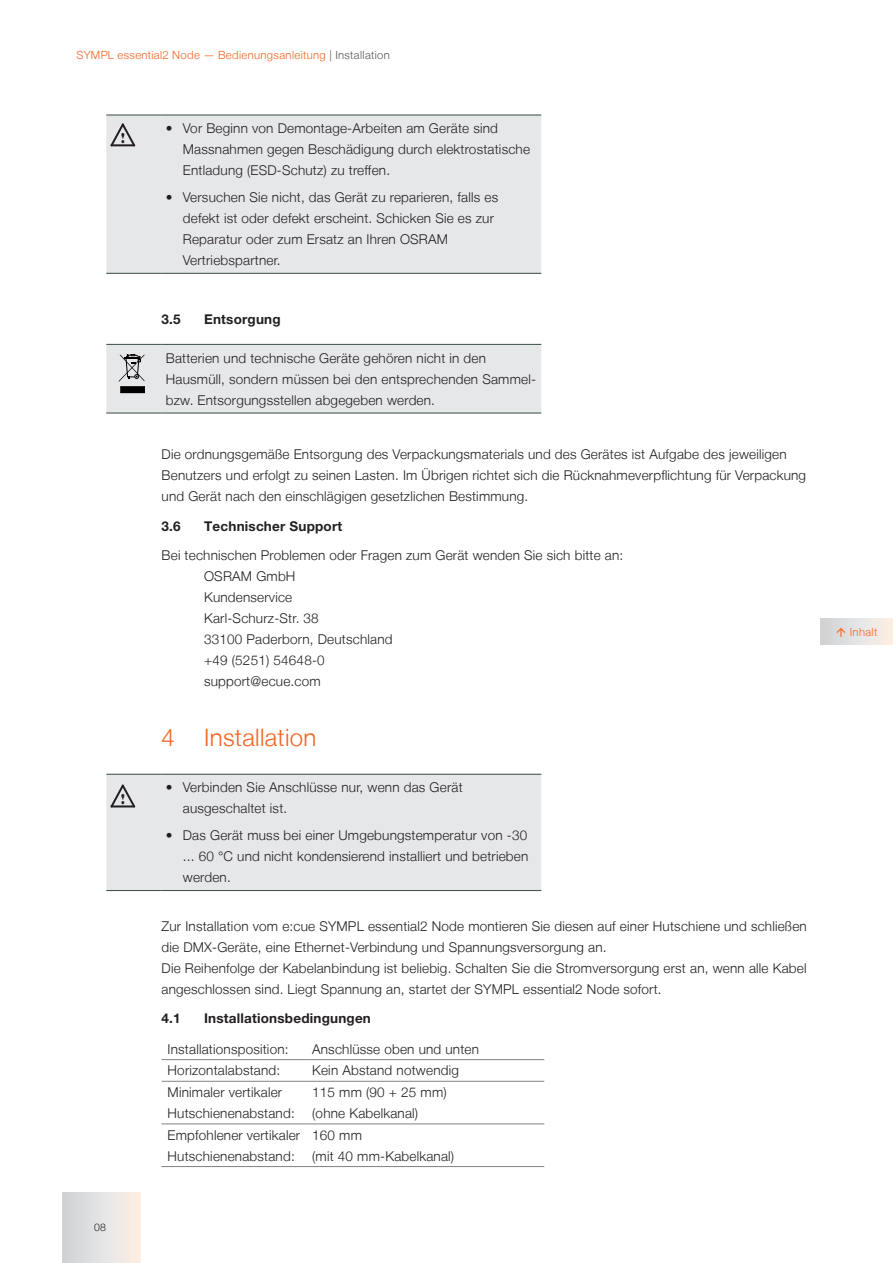
<style>
.page{position:relative;width:893px;height:1263px;background:#fff}
.page>*{position:absolute;margin:0;border:0;box-sizing:border-box;transform-origin:0 0}
.t1{font:300 24px "Helvetica Neue LT";letter-spacing:.015em;color:#f36421}
.t2{font:14.7px "Broadway";color:#231f20;scale:.66 1}
.Text__Introductions{font:300 13.5px/21px "Helvetica Neue LT";letter-spacing:.015em;color:#231f20}
.Text_Table_DE{font:300 13.5px/21px "Helvetica Neue LT";letter-spacing:.015em;color:#231f20}
.Text_LeftIndent_DE{font:300 13.5px/21px "Helvetica Neue LT";letter-spacing:.015em;color:#231f20}
.t3{font:700 13.5px "Helvetica Neue LT Pro";letter-spacing:.015em;color:#231f20}
.t4{font:300 11.25px "Helvetica Neue LT";letter-spacing:.035em;color:#f36421}
.t5{font:300 10.5px "Helvetica Neue LT";color:#231f20}
.s1{color:#57585a}
</style>
<div class="page">
<div style="left:63px;top:1192px;width:77px;height:71px;background:linear-gradient(to right,#cfd4d9,#fcf2e9)"></div>
<div style="left:821px;top:619px;width:72px;height:25px;background:linear-gradient(to right,#cfd4da,#fbf1e9)"></div>
<hr style="left:162px;top:1059px;width:144px;height:1px;background:#808285">
<hr style="left:306px;top:1059px;width:238px;height:1px;background:#808285">
<hr style="left:162px;top:1081px;width:144px;height:1px;background:#808285">
<hr style="left:306px;top:1081px;width:238px;height:1px;background:#808285">
<hr style="left:162px;top:1124px;width:144px;height:1px;background:#808285">
<hr style="left:306px;top:1124px;width:238px;height:1px;background:#808285">
<hr style="left:162px;top:1166px;width:144px;height:1px;background:#808285">
<hr style="left:306px;top:1166px;width:238px;height:1px;background:#808285">
<div style="left:106px;top:116px;width:435px;height:157px;background:#e6e7e9"></div>
<hr style="left:162px;top:273px;width:379px;height:1px;background:#374c41">
<hr style="left:106px;top:273px;width:56px;height:1px;background:#374c41">
<hr style="left:162px;top:115px;width:379px;height:1px;background:#374c41">
<hr style="left:106px;top:115px;width:56px;height:1px;background:#374c41">
<svg style="left:111px;top:123px;width:24px;height:23px"></svg>
<hr style="left:106px;top:413px;width:56px;height:1px;background:#374c41">
<hr style="left:162px;top:413px;width:379px;height:1px;background:#374c41">
<div style="left:106px;top:344px;width:435px;height:69px;background:#e6e7e9"></div>
<div style="left:106px;top:775px;width:435px;height:115px;background:#e6e7e9"></div>
<hr style="left:162px;top:890px;width:379px;height:1px;background:#374c41">
<hr style="left:106px;top:774px;width:56px;height:1px;background:#374c41">
<hr style="left:106px;top:890px;width:56px;height:1px;background:#374c41">
<hr style="left:162px;top:774px;width:379px;height:1px;background:#374c41">
<svg style="left:111px;top:785px;width:24px;height:22px"></svg>
<svg style="left:837px;top:627px;width:8px;height:9px"></svg>
<p class="t4" style="left:77px;top:48px;width:315px">SYMPL essential2 Node — Bedienungsanleitung <span class="s1">| Installation</span></p>
<p class="t2" style="left:121px;top:129px;width:7px">!</p>
<p class="Text__Introductions" style="left:183px;top:118px;width:349px;text-indent:-17px">• Vor Beginn von Demontage-Arbeiten am Geräte sind<br>Massnahmen gegen Beschädigung durch elektrostatische<br>Entladung (ESD-Schutz) zu treffen.</p>
<p class="Text__Introductions" style="left:183px;top:186px;width:317px;text-indent:-17px">• Versuchen Sie nicht, das Gerät zu reparieren, falls es defekt ist oder defekt erscheint. Schicken Sie es zur Reparatur oder zum Ersatz an Ihren OSRAM Vertriebspartner.</p>
<p class="t3" style="left:162px;top:311px;width:21px">3.5</p>
<p class="t3" style="left:204px;top:311px;width:78px">Entsorgung</p>
<p class="Text__Introductions" style="left:166px;top:347px;width:372px">Batterien und technische Geräte gehören nicht in den<br>Hausmüll, sondern müssen bei den entsprechenden Sammel&shy;bzw. Entsorgungsstellen abgegeben werden.</p>
<p class="Text__Introductions" style="left:162px;top:443px;width:646px">Die ordnungsgemäße Entsorgung des Verpackungsmaterials und des Gerätes ist Aufgabe des jeweiligen<br>Benutzers und erfolgt zu seinen Lasten. Im Übrigen richtet sich die Rücknahmeverpflichtung für Verpackung und Gerät nach den einschlägigen gesetzlichen Bestimmung.</p>
<p class="t3" style="left:162px;top:517px;width:21px">3.6</p>
<p class="t3" style="left:204px;top:517px;width:140px">Technischer Support</p>
<p class="Text__Introductions" style="left:162px;top:544px;width:463px">Bei technischen Problemen oder Fragen zum Gerät wenden Sie sich bitte an:</p>
<p class="Text_LeftIndent_DE" style="left:204px;top:565px;width:190px">OSRAM GmbH<br>Kundenservice<br>Karl-Schurz-Str. 38<br>33100 Paderborn, Deutschland +49 (5251) 54648-0 support@ecue.com</p>
<p class="t1" style="left:162px;top:722px;width:156px">4 Installation</p>
<p class="t2" style="left:121px;top:790px;width:7px">!</p>
<p class="Text__Introductions" style="left:183px;top:777px;width:281px;text-indent:-17px">• Verbinden Sie Anschlüsse nur, wenn das Gerät ausgeschaltet ist.</p>
<p class="Text__Introductions" style="left:183px;top:824px;width:347px;text-align:justify;text-indent:-17px">• Das Gerät muss bei einer Umgebungstemperatur von -30 ... 60 °C und nicht kondensierend installiert und betrieben werden.</p>
<p class="t5" style="left:94px;top:1221px;width:13px">08</p>
<p class="Text__Introductions" style="left:162px;top:915px;width:647px">Zur Installation vom e:cue SYMPL essential2 Node montieren Sie diesen auf einer Hutschiene und schließen die DMX-Geräte, eine Ethernet-Verbindung und Spannungsversorgung an.<br>Die Reihenfolge der Kabelanbindung ist beliebig. Schalten Sie die Stromversorgung erst an, wenn alle Kabel angeschlossen sind. Liegt Spannung an, startet der SYMPL essential2 Node sofort.</p>
<p class="t3" style="left:162px;top:1010px;width:21px">4.1</p>
<p class="t3" style="left:204px;top:1010px;width:168px">Installationsbedingungen</p>
<p class="Text_Table_DE" style="left:168px;top:1038px;width:122px">Installationsposition:</p>
<p class="Text_Table_DE" style="left:312px;top:1038px;width:168px">Anschlüsse oben und unten</p>
<p class="Text_Table_DE" style="left:168px;top:1060px;width:114px">Horizontalabstand:</p>
<p class="Text_Table_DE" style="left:312px;top:1060px;width:148px">Kein Abstand notwendig</p>
<p class="Text_Table_DE" style="left:168px;top:1081px;width:129px">Minimaler vertikaler<br>Hutschienenabstand:</p>
<p class="Text_Table_DE" style="left:312px;top:1081px;width:136px">115 mm (90 + 25 mm) (ohne Kabelkanal)</p>
<p class="Text_Table_DE" style="left:168px;top:1124px;width:134px">Empfohlener vertikaler<br>Hutschienenabstand:</p>
<p class="Text_Table_DE" style="left:312px;top:1124px;width:144px">160 mm<br>(mit 40 mm-Kabelkanal)</p>
<p class="t4" style="left:850px;top:625px;width:29px">Inhalt</p>
</div>
